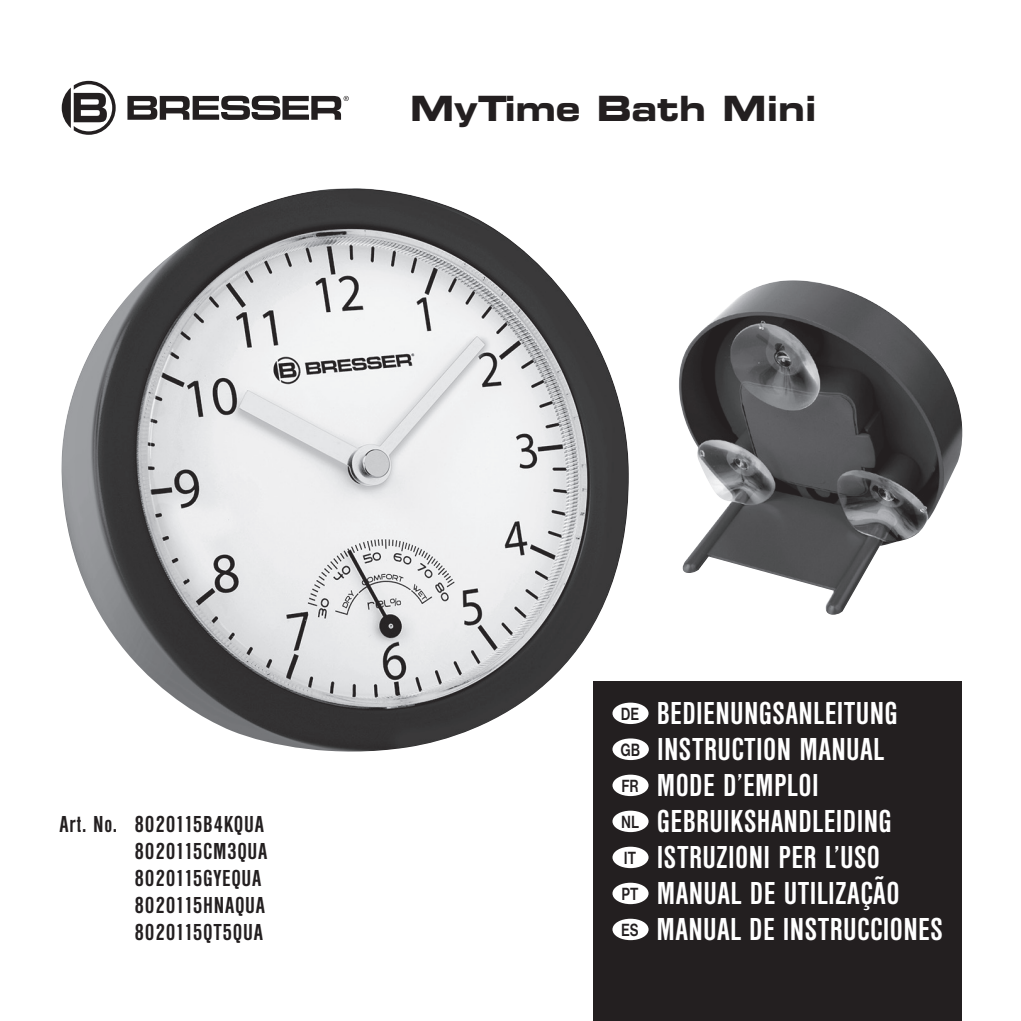
<style>
.page{position:relative;width:1021px;height:1021px;background:#fff}
.page>*{position:absolute;margin:0;border:0;box-sizing:border-box;transform-origin:0 0}
.t1{font:34.8px "Eurostile Bold Extended Two";color:#231f20;scale:.95 1}
.t2{font:33px/36px "Nimbus San D Bol Con";letter-spacing:.01em;color:#fff}
.t3{font:24px/27px "Nimbus San D Bol Con";letter-spacing:.025em;color:#231f20}
.s1{font-family:"Nimbus San D";font-weight:700;font-size:18.3px;color:#231f20}
.s2{font-family:"Nimbus San D";font-weight:700;font-size:18.6px;color:#231f20}
</style>
<div class="page">
<img style="left:679px;top:280px;width:284px;height:334px">
<img style="left:61px;top:188px;width:568px;height:564px">
<div style="left:593px;top:681px;width:368px;height:339px;background:#231f20"></div>
<div style="left:613px;top:703px;width:34px;height:20px;background:#fff;border-radius:50%"></div>
<div style="left:612px;top:702px;width:36px;height:22px;border:2px solid #fff;border-radius:50%"></div>
<div style="left:613px;top:739px;width:34px;height:20px;background:#fff;border-radius:50%"></div>
<div style="left:612px;top:738px;width:37px;height:22px;border:2px solid #fff;border-radius:50%"></div>
<div style="left:613px;top:775px;width:34px;height:20px;background:#fff;border-radius:50%"></div>
<div style="left:612px;top:774px;width:36px;height:22px;border:2px solid #fff;border-radius:50%"></div>
<div style="left:613px;top:811px;width:34px;height:20px;background:#fff;border-radius:50%"></div>
<div style="left:612px;top:810px;width:36px;height:22px;border:2px solid #fff;border-radius:50%"></div>
<div style="left:613px;top:847px;width:34px;height:20px;background:#fff;border-radius:50%"></div>
<div style="left:612px;top:846px;width:36px;height:22px;border:2px solid #fff;border-radius:50%"></div>
<div style="left:613px;top:883px;width:34px;height:20px;background:#fff;border-radius:50%"></div>
<div style="left:612px;top:882px;width:36px;height:22px;border:2px solid #fff;border-radius:50%"></div>
<div style="left:613px;top:919px;width:34px;height:20px;background:#fff;border-radius:50%"></div>
<div style="left:612px;top:918px;width:36px;height:22px;border:2px solid #fff;border-radius:50%"></div>
<svg style="left:127px;top:96px;width:222px;height:24px"></svg>
<svg style="left:62px;top:81px;width:54px;height:54px"></svg>
<p class="t1" style="left:410px;top:84px;width:429px">MyTime Bath Mini</p>
<p class="t3" style="left:135px;top:811px;width:124px;text-indent:-75px">ART. NO. 8020115B4KQUA<br>8020115CM3QUA<br>8020115GYEQUA<br>8020115HNAQUA<br>8020115QT5QUA</p>
<p class="t2" style="left:620px;top:695px;width:324px"><span class="s1">DE</span> BEDIENUNGSANLEITUNG<br><span class="s2">GB</span> INSTRUCTION MANUAL<br><span class="s1">FR</span> MODE D’EMPLOI<br><span class="s1">NL</span> GEBRUIKSHANDLEIDING<br><span class="s1">IT</span> ISTRUZIONI PER L’USO<br><span class="s1">PT</span> MANUAL DE UTILIZAÇÃO<br><span class="s1">ES</span> MANUAL DE INSTRUCCIONES</p>
</div>
